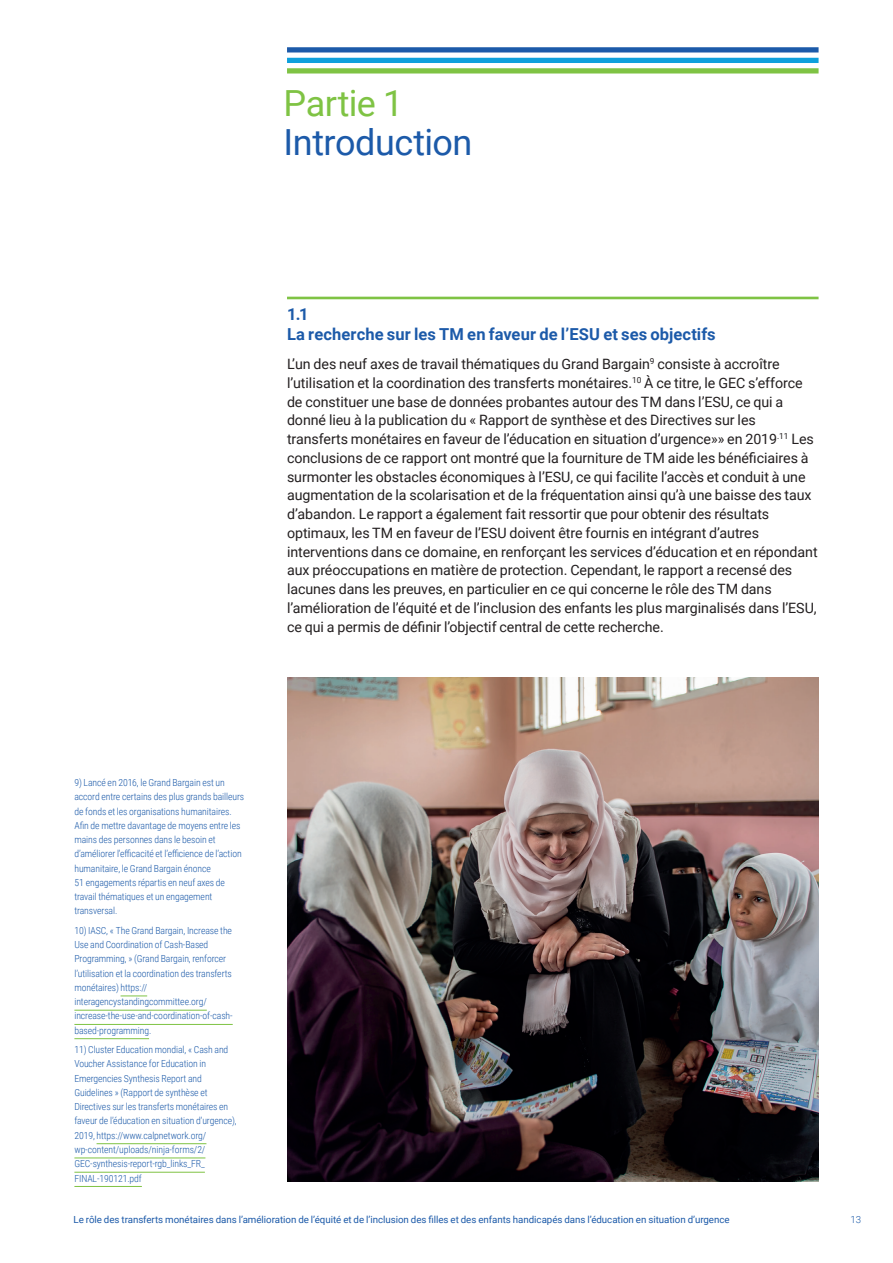
<style>
.page{position:relative;width:893px;height:1263px;background:#fff}
.page>*{position:absolute;margin:0;border:0;box-sizing:border-box;transform-origin:0 0}
.t1{font:36px "Roboto";letter-spacing:-.01em;color:#1c5aa9}
.t2{font:36px "Roboto";letter-spacing:-.015em;color:#7fc344}
.t3{font:700 16.5px/19.5px "Roboto";letter-spacing:.005em;color:#1c5aa9}
.t4{font:14.25px/18.8px "Roboto";letter-spacing:-.005em;color:#231f20}
.t5{font:300 9.75px/14.2px "Roboto Condensed";letter-spacing:-.01em;color:#1c5aa9}
.t6{font:9.75px "Roboto";letter-spacing:-.005em;color:#1c5aa9}
.t7{font:300 9.75px "Roboto";color:#1c5aa9}
</style>
<div class="page">
<hr style="left:287px;top:297px;width:532px;height:2px;background:#7fc344">
<svg style="left:121px;top:996px;width:26px;height:1px"></svg>
<hr style="left:74px;top:1010px;width:133px;height:1px;background:#7fc344">
<hr style="left:74px;top:1024px;width:159px;height:1px;background:#7fc344">
<hr style="left:74px;top:1038px;width:75px;height:1px;background:#7fc344">
<hr style="left:97px;top:1143px;width:109px;height:1px;background:#7fc344">
<hr style="left:74px;top:1158px;width:131px;height:1px;background:#7fc344">
<hr style="left:74px;top:1172px;width:131px;height:1px;background:#7fc344">
<hr style="left:74px;top:1186px;width:68px;height:1px;background:#7fc344">
<div style="left:287px;top:68px;width:532px;height:6px;background:#7fc344"></div>
<div style="left:287px;top:47px;width:532px;height:6px;background:#1c5aa9"></div>
<div style="left:287px;top:58px;width:532px;height:5px;background:#0ea0dc"></div>
<img style="left:287px;top:677px;width:532px;height:504px">
<h1 class="t2" style="left:284px;top:77px;width:121px">Partie 1</h1>
<h1 class="t1" style="left:284px;top:116px;width:190px">Introduction</h1>
<p class="t3" style="left:287px;top:304px;width:430px">1.1<br>La recherche sur les TM en faveur de l’ESU et ses objectifs</p>
<p class="t4" style="left:287px;top:354px;width:532px">L’un des neuf axes de travail thématiques du Grand Bargain<sup>9</sup> consiste à accroître l’utilisation et la coordination des transferts monétaires.<sup>10</sup> À ce titre, le GEC s’efforce de constituer une base de données probantes autour des TM dans l’ESU, ce qui a donné lieu à la publication du « Rapport de synthèse et des Directives sur les transferts monétaires en faveur de l’éducation en situation d’urgence»» en 2019<sup>.11</sup> Les conclusions de ce rapport ont montré que la fourniture de TM aide les bénéficiaires à surmonter les obstacles économiques à l’ESU, ce qui facilite l’accès et conduit à une augmentation de la scolarisation et de la fréquentation ainsi qu’à une baisse des taux d’abandon. Le rapport a également fait ressortir que pour obtenir des résultats optimaux, les TM en faveur de l’ESU doivent être fournis en intégrant d’autres interventions dans ce domaine, en renforçant les services d’éducation et en répondant aux préoccupations en matière de protection. Cependant, le rapport a recensé des lacunes dans les preuves, en particulier en ce qui concerne le rôle des TM dans l’amélioration de l’équité et de l’inclusion des enfants les plus marginalisés dans l’ESU, ce qui a permis de définir l’objectif central de cette recherche.</p>
<p class="t5" style="left:74px;top:775px;width:171px">9) Lancé en 2016, le Grand Bargain est un accord entre certains des plus grands bailleurs de fonds et les organisations humanitaires.<br>Afin de mettre davantage de moyens entre les mains des personnes dans le besoin et d’améliorer l’efficacité et l’efficience de l’action humanitaire, le Grand Bargain énonce<br>51 engagements répartis en neuf axes de travail thématiques et un engagement transversal.</p>
<p class="t5" style="left:74px;top:923px;width:160px">10) IASC, « The Grand Bargain, Increase the Use and Coordination of Cash-Based Programming, » (Grand Bargain, renforcer l’utilisation et la coordination des transferts monétaires) https:// interagencystandingcommittee.org/ increase-the-use-and-coordination-of-cash&shy;based-programming.</p>
<p class="t5" style="left:74px;top:1042px;width:164px">11) Cluster Education mondial, « Cash and Voucher Assistance for Education in Emergencies Synthesis Report and Guidelines » (Rapport de synthèse et Directives sur les transferts monétaires en faveur de l’éducation en situation d’urgence), 2019, https://www.calpnetwork.org/ wp-content/uploads/ninja-forms/2/ GEC-synthesis-report-rgb_links_FR_ FINAL-190121.pdf</p>
<p class="t6" style="left:74px;top:1213px;width:658px">Le rôle des transferts monétaires dans l’amélioration de l’équité et de l’inclusion des filles et des enfants handicapés dans l’éducation en situation d’urgence</p>
<p class="t7" style="left:850px;top:1213px;width:12px">13</p>
</div>
